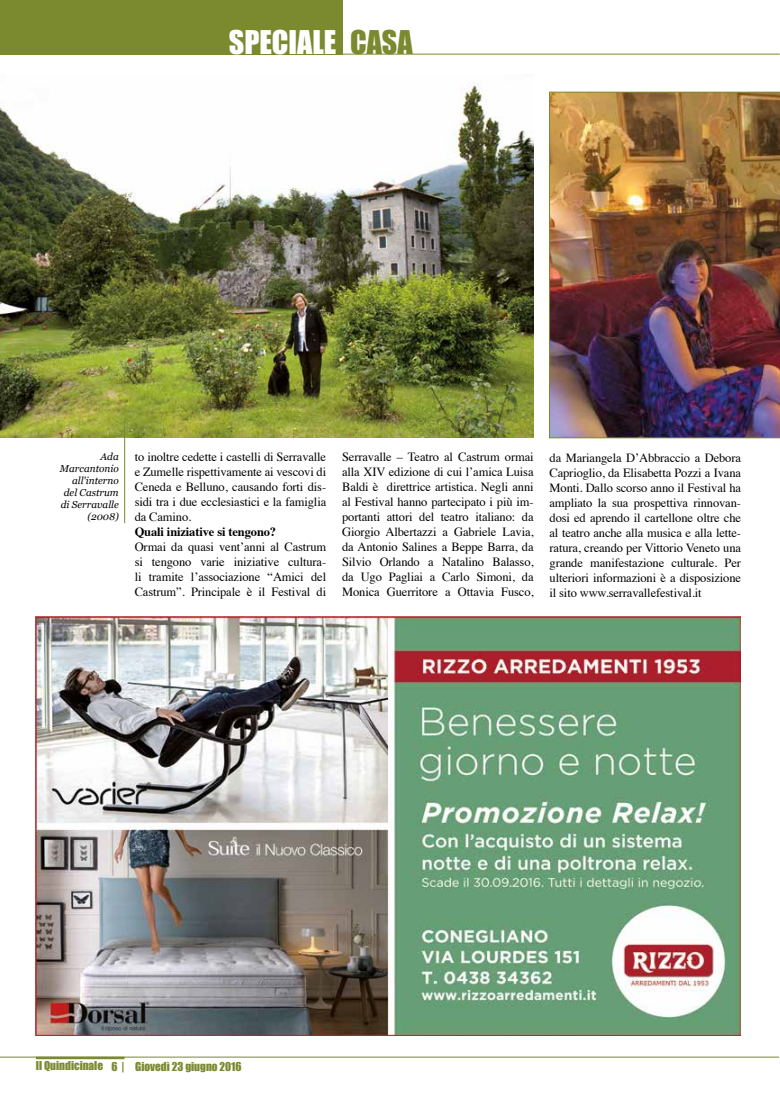
<style>
.page{position:relative;width:780px;height:1099px;background:#fff}
.page>*{position:absolute;margin:0;border:0;box-sizing:border-box;transform-origin:0 0}
.t1{font:30px "Impact";color:#fff}
.t2{font:30px "Impact";color:#7b892f}
.t3{font:12.5px/15px "Times";letter-spacing:-.01em;color:#000;text-align:justify}
.t4{font:700 12.5px "Times";letter-spacing:-.01em;color:#000}
.t5{font:11.25px "Impact";color:#7b892f}
.t6{font:italic 10px/12px "Georgia";color:#000;text-align:right}
</style>
<div class="page">
<div style="left:0;top:0;width:342px;height:54px;background:#7b892f"></div>
<hr style="left:0;top:54px;width:779px;height:1px;background:#7b892f">
<hr style="left:0;top:1056px;width:779px;height:1px;background:#7b892f">
<hr style="left:36px;top:1056px;width:88px;height:3px;background:#7b892f">
<img style="left:36px;top:616px;width:705px;height:419px">
<img style="left:0;top:82px;width:533px;height:356px">
<img style="left:549px;top:92px;width:231px;height:346px">
<hr style="left:124px;top:419px;width:1px;height:104px;background:#7b892f">
<h1 class="t1" style="left:229px;top:19px;width:109px">SPECIALE</h1>
<h1 class="t2" style="left:350px;top:19px;width:64px">CASA</h1>
<p class="t6" style="left:60px;top:450px;width:60px">Ada<br>Marcantonio all'interno del Castrum di Serravalle (2008)</p>
<p class="t3" style="left:135px;top:448px;width:193px">to inoltre cedette i castelli di Serravalle e Zumelle rispettivamente ai vescovi di Ceneda e Belluno, causando forti dis&shy;sidi tra i due ecclesiastici e la famiglia da Camino.</p>
<p class="t4" style="left:135px;top:520px;width:143px">Quali iniziative si tengono?</p>
<p class="t3" style="left:135px;top:538px;width:193px">Ormai da quasi vent’anni al Castrum si tengono varie iniziative cultura&shy;li tramite l’associazione “Amici del Castrum”. Principale è il Festival di</p>
<p class="t3" style="left:342px;top:448px;width:193px">Serravalle – Teatro al Castrum ormai alla XIV edizione di cui l’amica Luisa Baldi è direttrice artistica. Negli anni al Festival hanno partecipato i più im&shy;portanti attori del teatro italiano: da Giorgio Albertazzi a Gabriele Lavia, da Antonio Salines a Beppe Barra, da Silvio Orlando a Natalino Balasso, da Ugo Pagliai a Carlo Simoni, da Monica Guerritore a Ottavia Fusco,</p>
<p class="t3" style="left:549px;top:449px;width:193px">da Mariangela D’Abbraccio a Debora Caprioglio, da Elisabetta Pozzi a Ivana Monti. Dallo scorso anno il Festival ha ampliato la sua prospettiva rinnovan&shy;dosi ed aprendo il cartellone oltre che al teatro anche alla musica e alla lette&shy;ratura, creando per Vittorio Veneto una grande manifestazione culturale. Per ulteriori informazioni è a disposizione il sito www.serravallefestival.it</p>
<p class="t5" style="left:36px;top:1057px;width:207px">Il Quindicinale 6 | Giovedì 23 giugno 2016</p>
</div>
